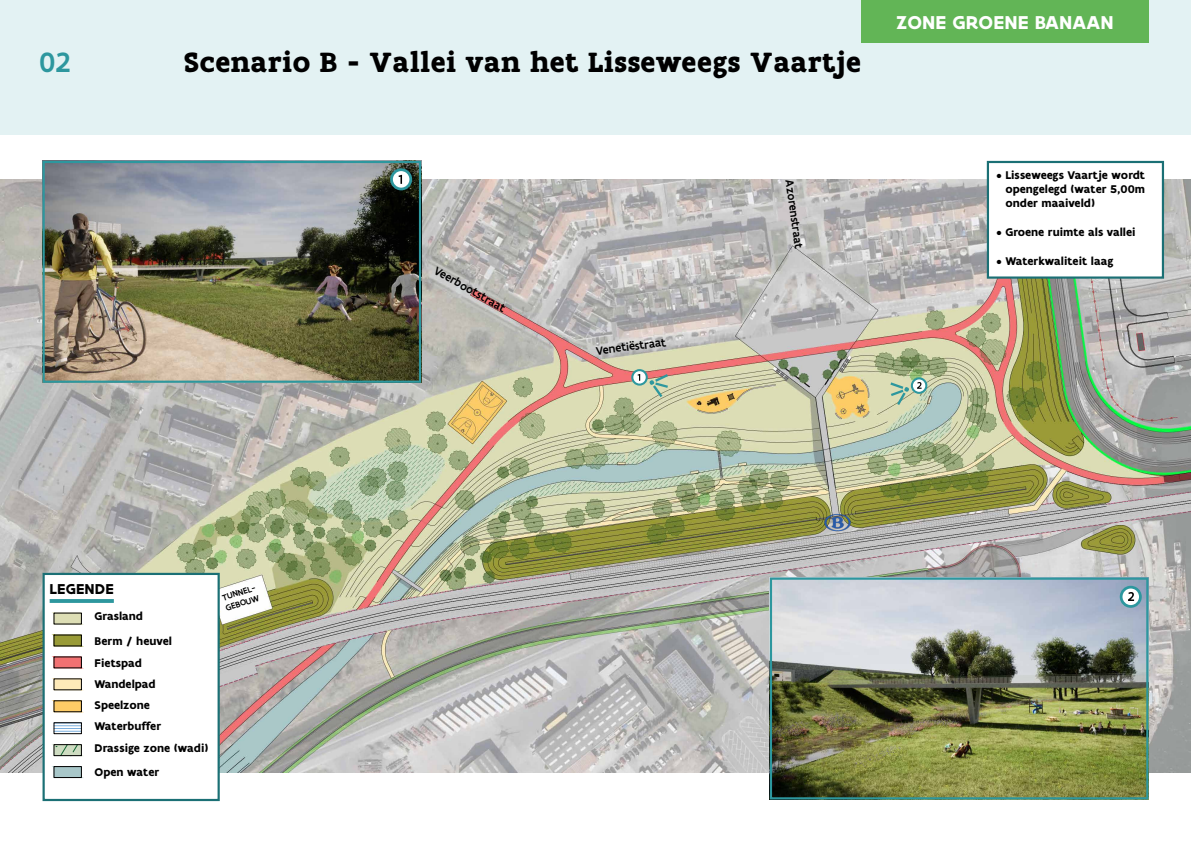
<style>
.page{position:relative;width:1191px;height:842px;background:#fff}
.page>*{position:absolute;margin:0;border:0;box-sizing:border-box;transform-origin:0 0}
.t1{font:700 30px "Flanders Art Serif";letter-spacing:.02em;color:#000}
.t2{font:500 30px "Flanders Art Sans";color:#2d979e}
.t3{font:700 20px "Flanders Art Sans";letter-spacing:.005em;color:#fff}
.t4{font:700 15.4px "Flanders Art Sans";letter-spacing:.005em;color:#000}
.t5{font:700 12px/21.2px "Flanders Art Sans";color:#000}
.t6{font:500 12px "Flanders Art Sans";color:#000}
.t7{font:500 9px/10.8px "Flanders Art Sans";color:#000}
</style>
<div class="page">
<img style="left:1px;top:179px;width:1190px;height:593px">
<div style="left:0;top:0;width:1191px;height:134px;background:#e3f2f3"></div>
<svg style="left:630px;top:368px;width:38px;height:29px"></svg>
<div style="left:861px;top:0;width:287px;height:43px;background:#62b556"></div>
<img style="left:46px;top:164px;width:372px;height:216px">
<div style="left:43px;top:161px;width:378px;height:222px;border:2px solid #2d979e"></div>
<svg style="left:389px;top:166px;width:24px;height:26px"></svg>
<img style="left:773px;top:580px;width:372px;height:216px">
<div style="left:770px;top:577px;width:378px;height:222px;border:2px solid #2d979e"></div>
<svg style="left:890px;top:376px;width:38px;height:29px"></svg>
<div style="left:43px;top:573px;width:177px;height:228px;background:#fff;border:2px solid #1b7075"></div>
<svg style="left:50px;top:599px;width:64px;height:3px"></svg>
<svg style="left:43px;top:602px;width:71px;height:185px"></svg>
<div style="left:986px;top:161px;width:178px;height:118px;background:#fff;border:2px solid #1b7075"></div>
<img style="left:822px;top:508px;width:30px;height:30px">
<svg style="left:1118px;top:584px;width:25px;height:25px"></svg>
<h1 class="t2" style="left:40px;top:44px;width:32px">02</h1>
<h1 class="t1" style="left:184px;top:43px;width:679px">Scenario B - Vallei van het Lisseweegs Vaartje</h1>
<p class="t6" style="left:439px;top:263px;width:82px;rotate:30deg">Veerbootstraat</p>
<p class="t6" style="left:595px;top:343px;width:72px;rotate:-7deg">Venetiëstraat</p>
<p class="t6" style="left:797px;top:179px;width:71px;rotate:82deg">Azorenstraat</p>
<h2 class="t3" style="left:896px;top:10px;width:219px">ZONE GROENE BANAAN</h2>
<p class="t5" style="left:1005px;top:168px;width:141px;line-height:14.4px;text-align:justify;text-indent:-9px">• Lisseweegs Vaartje wordt opengelegd (water 5,00m onder maaiveld)</p>
<p class="t5" style="left:996px;top:222px;width:141px">• Groene ruimte als vallei</p>
<p class="t5" style="left:996px;top:251px;width:119px">• Waterkwaliteit laag</p>
<p class="t4" style="left:50px;top:580px;width:66px">LEGENDE</p>
<p class="t5" style="left:95px;top:604px;width:79px;line-height:24.6px">Grasland<br>Berm / heuvel</p>
<p class="t5" style="left:95px;top:653px;width:115px">Fietspad<br>Wandelpad<br>Speelzone<br>Waterbuffer<br>Drassige zone (wadi)</p>
<p class="t5" style="left:95px;top:762px;width:66px">Open water</p>
<p class="t7" style="left:221px;top:593px;width:36px;rotate:-18deg">TUNNEL-<br>GEBOUW</p>
</div>
